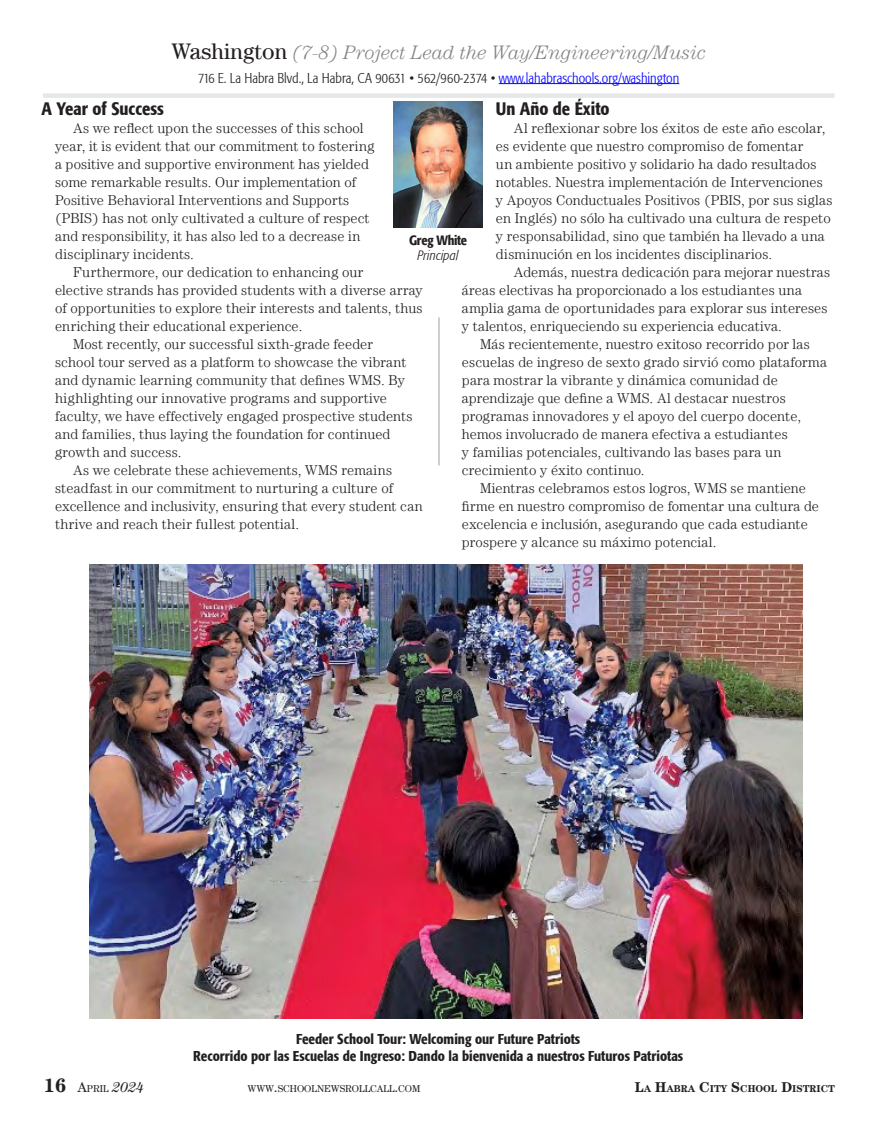
<style>
.page{position:relative;width:878px;height:1121px;background:#fff}
.page>*{position:absolute;margin:0;border:0;box-sizing:border-box;transform-origin:0 0}
.t1{font:italic 300 19.5px "Century LT";letter-spacing:-.005em;color:#808285}
.t2{font:500 condensed 18px "Formata";color:#231f20}
.t3{font:300 14.25px/18px "Century LT";letter-spacing:.01em;color:#231f20}
.t4{font:500 condensed 14.25px/16.5px "Formata";color:#231f20;text-align:center}
.t5{font:300 condensed 14.25px "Formata";color:#231f20}
.t6{font:500 condensed 13.5px "Formata";letter-spacing:-.02em;color:#231f20}
.t7{font:italic 300 condensed 13.5px "Formata";letter-spacing:.005em;color:#231f20}
.t8{font:10.05px "Century LT";color:#231f20}
.t9{font:700 10.05px "Century LT";color:#231f20}
.s1{font-weight:400;font-style:normal;font-size:22.5px;color:#231f20}
.s2{color:#00f}
.s3{font-weight:700;font-size:19.5px}
.s4{font-size:14.25px}
.s5{font-style:italic;font-size:14.25px}
</style>
<div class="page">
<img style="left:394px;top:101px;width:88px;height:126px">
<div style="left:43px;top:93px;width:791px;height:5px;background:#e6e7e8"></div>
<hr style="left:499px;top:83px;width:180px;height:1px;background:#00f">
<img style="left:89px;top:565px;width:713px;height:453px">
<hr style="left:438px;top:317px;width:2px;height:148px;background:#bcbec0">
<h1 class="t1" style="left:171px;top:41px;width:536px"><span class="s1">Washington</span> (7-8) Project Lead the Way/Engineering/Music</h1>
<p class="t5" style="left:198px;top:69px;width:483px">716 E. La Habra Blvd., La Habra, CA 90631 • 562/960-2374 • <span class="s2">www.lahabraschools.org/washington</span></p>
<p class="t2" style="left:496px;top:98px;width:115px">Un Año de Éxito</p>
<p class="t3" style="left:496px;top:119px;width:338px;text-indent:18px">Al reflexionar sobre los éxitos de este año escolar, es evidente que nuestro compromiso de fomentar<br>un ambiente positivo y solidario ha dado resultados notables. Nuestra implementación de Intervenciones y Apoyos Conductuales Positivos (PBIS, por sus siglas en Inglés) no sólo ha cultivado una cultura de respeto y responsabilidad, sino que también ha llevado a una disminución en los incidentes disciplinarios.</p>
<p class="t3" style="left:462px;top:263px;width:369px;text-indent:52px">Además, nuestra dedicación para mejorar nuestras áreas electivas ha proporcionado a los estudiantes una amplia gama de oportunidades para explorar sus intereses y talentos, enriqueciendo su experiencia educativa.</p>
<p class="t3" style="left:462px;top:335px;width:366px;text-indent:18px">Más recientemente, nuestro exitoso recorrido por las escuelas de ingreso de sexto grado sirvió como plataforma para mostrar la vibrante y dinámica comunidad de aprendizaje que define a WMS. Al destacar nuestros programas innovadores y el apoyo del cuerpo docente, hemos involucrado de manera efectiva a estudiantes<br>y familias potenciales, cultivando las bases para un crecimiento y éxito continuo.</p>
<p class="t3" style="left:462px;top:479px;width:358px;text-indent:18px">Mientras celebramos estos logros, WMS se mantiene firme en nuestro compromiso de fomentar una cultura de excelencia e inclusión, asegurando que cada estudiante prospere y alcance su máximo potencial.</p>
<p class="t2" style="left:42px;top:97px;width:124px">A Year of Success</p>
<p class="t3" style="left:55px;top:119px;width:321px;text-indent:18px">As we reflect upon the successes of this school year, it is evident that our commitment to fostering a positive and supportive environment has yielded some remarkable results. Our implementation of Positive Behavioral Interventions and Supports (PBIS) has not only cultivated a culture of respect and responsibility, it has also led to a decrease in disciplinary incidents.</p>
<p class="t3" style="left:73px;top:263px;width:292px">Furthermore, our dedication to enhancing our</p>
<p class="t3" style="left:55px;top:281px;width:369px">elective strands has provided students with a diverse array</p>
<p class="t3" style="left:55px;top:299px;width:369px">of opportunities to explore their interests and talents, thus</p>
<p class="t3" style="left:55px;top:317px;width:249px">enriching their educational experience.</p>
<p class="t3" style="left:73px;top:335px;width:301px">Most recently, our successful sixth-grade feeder</p>
<p class="t3" style="left:55px;top:353px;width:353px">school tour served as a platform to showcase the vibrant</p>
<p class="t3" style="left:55px;top:371px;width:351px">and dynamic learning community that defines WMS. By</p>
<p class="t3" style="left:55px;top:389px;width:333px">highlighting our innovative programs and supportive</p>
<p class="t3" style="left:55px;top:407px;width:359px">faculty, we have effectively engaged prospective students</p>
<p class="t3" style="left:55px;top:425px;width:337px">and families, thus laying the foundation for continued</p>
<p class="t3" style="left:55px;top:443px;width:128px">growth and success.</p>
<p class="t3" style="left:73px;top:461px;width:320px">As we celebrate these achievements, WMS remains</p>
<p class="t3" style="left:55px;top:479px;width:339px">steadfast in our commitment to nurturing a culture of</p>
<p class="t3" style="left:55px;top:497px;width:369px">excellence and inclusivity, ensuring that every student can</p>
<p class="t3" style="left:55px;top:515px;width:245px">thrive and reach their fullest potential.</p>
<p class="t6" style="left:409px;top:232px;width:60px">Greg White</p>
<p class="t7" style="left:417px;top:247px;width:42px">Principal</p>
<p class="t4" style="left:193px;top:1030px;width:491px">Feeder School Tour: Welcoming our Future Patriots<br>Recorrido por las Escuelas de Ingreso: Dando la bienvenida a nuestros Futuros Patriotas</p>
<p class="t8" style="left:44px;top:1083px;width:101px"><span class="s3">16</span> <span class="s4">A</span>PRIL <span class="s5">2024</span></p>
<p class="t8" style="left:247px;top:1082px;width:174px">WWW<span class="s4">.</span>SCHOOLNEWSROLLCALL<span class="s4">.</span>COM</p>
<p class="t9" style="left:634px;top:1082px;width:202px"><span class="s4">L</span>A <span class="s4">H</span>ABRA <span class="s4">C</span>ITY <span class="s4">S</span>CHOOL <span class="s4">D</span>ISTRICT</p>
</div>
